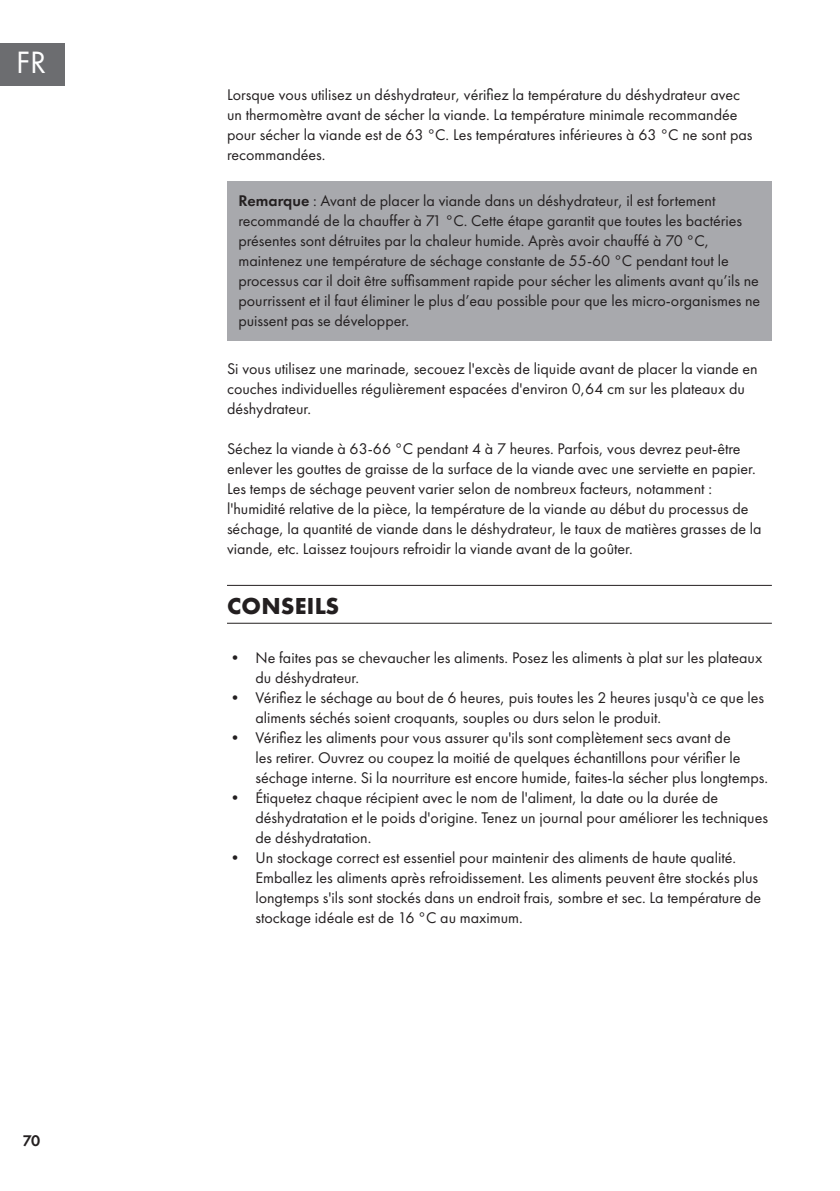
<style>
.page{position:relative;width:840px;height:1191px;background:#fff}
.page>*{position:absolute;margin:0;border:0;box-sizing:border-box;transform-origin:0 0}
.t1{font:32px "Futura PTW08";color:#fff}
.t2{font:700 24px "Futura PTW08";letter-spacing:.01em;color:#231f20}
.t3{font:16px/20px "Futura PTW08";color:#231f20}
.t4{font:600 16px "Futura PTW08";color:#231f20}
.s1{font-weight:600}
</style>
<div class="page">
<div style="left:0;top:43px;width:65px;height:42px;background:#6c6d70"></div>
<div style="left:227px;top:182px;width:544px;height:159px;background:#a8a9ad"></div>
<hr style="left:227px;top:585px;width:544px;height:1px;background:#231f20">
<hr style="left:227px;top:623px;width:544px;height:1px;background:#231f20">
<h1 class="t1" style="left:16px;top:43px;width:31px">FR</h1>
<p class="t4" style="left:23px;top:1130px;width:19px">70</p>
<p class="t3" style="left:227px;top:84px;width:526px">Lorsque vous utilisez un déshydrateur, vérifiez la température du déshydrateur avec un thermomètre avant de sécher la viande. La température minimale recommandée pour sécher la viande est de 63 °C. Les températures inférieures à 63 °C ne sont pas recommandées.</p>
<p class="t3" style="left:238px;top:190px;width:523px"><span class="s1">Remarque</span> : Avant de placer la viande dans un déshydrateur, il est fortement recommandé de la chauffer à 71 °C. Cette étape garantit que toutes les bactéries présentes sont détruites par la chaleur humide. Après avoir chauffé à 70 °C, maintenez une température de séchage constante de 55-60 °C pendant tout le processus car il doit être suffisamment rapide pour sécher les aliments avant qu’ils ne pourrissent et il faut éliminer le plus d’eau possible pour que les micro-organismes ne puissent pas se développer.</p>
<p class="t3" style="left:227px;top:358px;width:532px">Si vous utilisez une marinade, secouez l'excès de liquide avant de placer la viande en couches individuelles régulièrement espacées d'environ 0,64 cm sur les plateaux du déshydrateur.</p>
<p class="t3" style="left:227px;top:438px;width:536px">Séchez la viande à 63-66 °C pendant 4 à 7 heures. Parfois, vous devrez peut-être enlever les gouttes de graisse de la surface de la viande avec une serviette en papier.<br>Les temps de séchage peuvent varier selon de nombreux facteurs, notamment : l'humidité relative de la pièce, la température de la viande au début du processus de séchage, la quantité de viande dans le déshydrateur, le taux de matières grasses de la viande, etc. Laissez toujours refroidir la viande avant de la goûter.</p>
<h2 class="t2" style="left:227px;top:591px;width:114px">CONSEILS</h2>
<p class="t3" style="left:255px;top:647px;width:508px;text-indent:-28px">• Ne faites pas se chevaucher les aliments. Posez les aliments à plat sur les plateaux du déshydrateur.</p>
<p class="t3" style="left:255px;top:687px;width:510px;text-indent:-28px">• Vérifiez le séchage au bout de 6 heures, puis toutes les 2 heures jusqu'à ce que les aliments séchés soient croquants, souples ou durs selon le produit.</p>
<p class="t3" style="left:255px;top:727px;width:514px;text-indent:-28px">• Vérifiez les aliments pour vous assurer qu'ils sont complètement secs avant de<br>les retirer. Ouvrez ou coupez la moitié de quelques échantillons pour vérifier le séchage interne. Si la nourriture est encore humide, faites-la sécher plus longtemps.</p>
<p class="t3" style="left:255px;top:787px;width:514px;text-indent:-28px">• Étiquetez chaque récipient avec le nom de l'aliment, la date ou la durée de déshydratation et le poids d'origine. Tenez un journal pour améliorer les techniques de déshydratation.</p>
<p class="t3" style="left:255px;top:847px;width:507px;text-indent:-28px">• Un stockage correct est essentiel pour maintenir des aliments de haute qualité.<br>Emballez les aliments après refroidissement. Les aliments peuvent être stockés plus longtemps s'ils sont stockés dans un endroit frais, sombre et sec. La température de stockage idéale est de 16 °C au maximum.</p>
</div>
